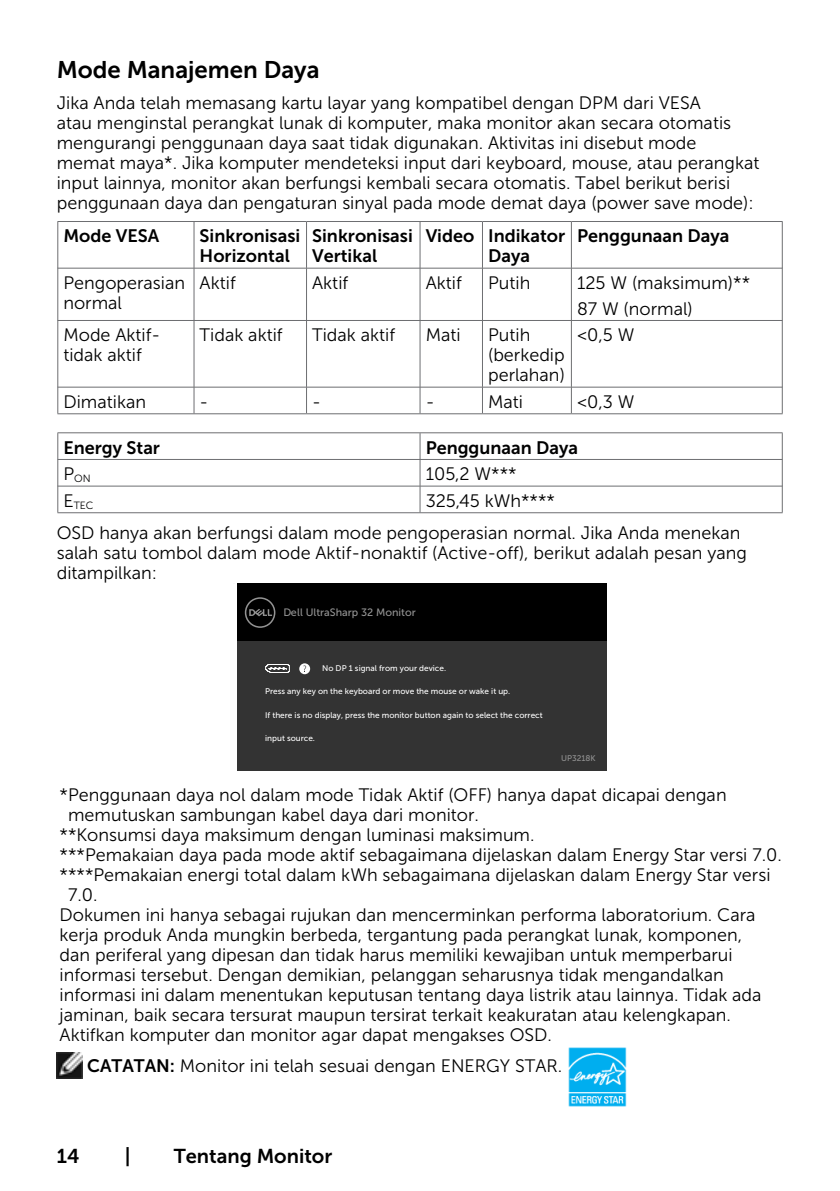
<style>
.page{position:relative;width:840px;height:1191px;background:#fff}
.page>*{position:absolute;margin:0;border:0;box-sizing:border-box;transform-origin:0 0}
.t1{font:24px "Museo Sans For Dell 700";color:#000}
.t2{font:20px "Museo Sans For Dell 700";color:#000}
.t3{font:18px/20px "Museo Sans For Dell 300";color:#000}
.t4{font:18px/20px "Museo Sans For Dell 700";color:#000}
.t5{font:10.6px "Museo Sans For Dell 500";color:#939393}
.t6{font:10.4px "Museo Sans For Dell 300";color:#000}
.t7{font:8.2px "Museo Sans For Dell 500";color:#fff}
.t8{font:8.2px "Museo Sans For Dell 500";color:#939393}
.s1{font-family:"Museo Sans For Dell 700"}
</style>
<div class="page">
<hr style="left:57px;top:221px;width:137px;height:1px;background:#6d6e71">
<hr style="left:57px;top:222px;width:1px;height:46px;background:#6d6e71">
<hr style="left:194px;top:221px;width:112px;height:1px;background:#6d6e71">
<hr style="left:193px;top:222px;width:1px;height:46px;background:#6d6e71">
<hr style="left:306px;top:221px;width:114px;height:1px;background:#6d6e71">
<hr style="left:306px;top:222px;width:1px;height:46px;background:#6d6e71">
<hr style="left:420px;top:221px;width:62px;height:1px;background:#6d6e71">
<hr style="left:419px;top:222px;width:1px;height:46px;background:#6d6e71">
<hr style="left:482px;top:221px;width:89px;height:1px;background:#6d6e71">
<hr style="left:482px;top:222px;width:1px;height:46px;background:#6d6e71">
<hr style="left:571px;top:221px;width:211px;height:1px;background:#6d6e71">
<hr style="left:570px;top:222px;width:1px;height:46px;background:#6d6e71">
<hr style="left:781px;top:222px;width:1px;height:46px;background:#6d6e71">
<hr style="left:57px;top:268px;width:137px;height:1px;background:#6d6e71">
<hr style="left:57px;top:268px;width:1px;height:52px;background:#6d6e71">
<hr style="left:193px;top:268px;width:114px;height:1px;background:#6d6e71">
<hr style="left:193px;top:268px;width:1px;height:52px;background:#6d6e71">
<hr style="left:306px;top:268px;width:114px;height:1px;background:#6d6e71">
<hr style="left:306px;top:268px;width:1px;height:52px;background:#6d6e71">
<hr style="left:419px;top:268px;width:63px;height:1px;background:#6d6e71">
<hr style="left:419px;top:268px;width:1px;height:52px;background:#6d6e71">
<hr style="left:482px;top:268px;width:89px;height:1px;background:#6d6e71">
<hr style="left:482px;top:268px;width:1px;height:52px;background:#6d6e71">
<hr style="left:570px;top:268px;width:212px;height:1px;background:#6d6e71">
<hr style="left:570px;top:268px;width:1px;height:52px;background:#6d6e71">
<hr style="left:781px;top:268px;width:1px;height:52px;background:#6d6e71">
<hr style="left:57px;top:320px;width:137px;height:1px;background:#6d6e71">
<hr style="left:57px;top:320px;width:1px;height:67px;background:#6d6e71">
<hr style="left:193px;top:320px;width:114px;height:1px;background:#6d6e71">
<hr style="left:193px;top:321px;width:1px;height:66px;background:#6d6e71">
<hr style="left:306px;top:320px;width:114px;height:1px;background:#6d6e71">
<hr style="left:306px;top:321px;width:1px;height:66px;background:#6d6e71">
<hr style="left:419px;top:320px;width:63px;height:1px;background:#6d6e71">
<hr style="left:419px;top:321px;width:1px;height:66px;background:#6d6e71">
<hr style="left:482px;top:320px;width:89px;height:1px;background:#6d6e71">
<hr style="left:482px;top:321px;width:1px;height:66px;background:#6d6e71">
<hr style="left:570px;top:320px;width:212px;height:1px;background:#6d6e71">
<hr style="left:570px;top:321px;width:1px;height:66px;background:#6d6e71">
<hr style="left:781px;top:320px;width:1px;height:67px;background:#6d6e71">
<hr style="left:57px;top:387px;width:137px;height:1px;background:#6d6e71">
<svg style="left:57px;top:387px;width:1px;height:26px"></svg>
<hr style="left:193px;top:387px;width:114px;height:1px;background:#6d6e71">
<svg style="left:193px;top:387px;width:1px;height:26px"></svg>
<hr style="left:306px;top:387px;width:114px;height:1px;background:#6d6e71">
<svg style="left:306px;top:387px;width:1px;height:26px"></svg>
<hr style="left:419px;top:387px;width:63px;height:1px;background:#6d6e71">
<svg style="left:419px;top:387px;width:1px;height:26px"></svg>
<hr style="left:482px;top:387px;width:89px;height:1px;background:#6d6e71">
<svg style="left:482px;top:387px;width:1px;height:26px"></svg>
<hr style="left:570px;top:387px;width:212px;height:1px;background:#6d6e71">
<svg style="left:570px;top:387px;width:1px;height:26px"></svg>
<svg style="left:781px;top:387px;width:1px;height:26px"></svg>
<hr style="left:57px;top:413px;width:137px;height:1px;background:#6d6e71">
<hr style="left:194px;top:413px;width:112px;height:1px;background:#6d6e71">
<hr style="left:306px;top:413px;width:114px;height:1px;background:#6d6e71">
<hr style="left:420px;top:413px;width:62px;height:1px;background:#6d6e71">
<hr style="left:482px;top:413px;width:89px;height:1px;background:#6d6e71">
<hr style="left:571px;top:413px;width:211px;height:1px;background:#6d6e71">
<hr style="left:57px;top:432px;width:363px;height:1px;background:#6d6e71">
<hr style="left:420px;top:432px;width:362px;height:1px;background:#6d6e71">
<hr style="left:57px;top:459px;width:363px;height:1px;background:#6d6e71">
<hr style="left:419px;top:459px;width:363px;height:1px;background:#6d6e71">
<hr style="left:57px;top:486px;width:363px;height:1px;background:#6d6e71">
<svg style="left:57px;top:433px;width:1px;height:79px"></svg>
<hr style="left:419px;top:486px;width:363px;height:1px;background:#6d6e71">
<svg style="left:419px;top:433px;width:1px;height:79px"></svg>
<svg style="left:781px;top:433px;width:1px;height:79px"></svg>
<hr style="left:57px;top:512px;width:363px;height:1px;background:#6d6e71">
<hr style="left:420px;top:512px;width:362px;height:1px;background:#6d6e71">
<div style="left:237px;top:583px;width:369px;height:58px;background:#000"></div>
<svg style="left:245px;top:597px;width:30px;height:31px"></svg>
<div style="left:237px;top:641px;width:369px;height:130px;background:#333"></div>
<div style="left:299px;top:663px;width:11px;height:11px;background:#fff;border-radius:50%"></div>
<svg style="left:303px;top:665px;width:3px;height:7px"></svg>
<img style="left:265px;top:664px;width:25px;height:9px">
<img style="left:57px;top:1052px;width:25px;height:26px">
<img style="left:568px;top:1047px;width:58px;height:60px">
<h1 class="t1" style="left:57px;top:56px;width:264px">Mode Manajemen Daya</h1>
<p class="t3" style="left:57px;top:93px;width:703px">Jika Anda telah memasang kartu layar yang kompatibel dengan DPM dari VESA<br>atau menginstal perangkat lunak di komputer, maka monitor akan secara otomatis mengurangi penggunaan daya saat tidak digunakan. Aktivitas ini disebut mode<br>memat maya*. Jika komputer mendeteksi input dari keyboard, mouse, atau perangkat input lainnya, monitor akan berfungsi kembali secara otomatis. Tabel berikut berisi penggunaan daya dan pengaturan sinyal pada mode demat daya (power save mode):</p>
<p class="t4" style="left:63px;top:226px;width:97px">Mode VESA</p>
<p class="t4" style="left:199px;top:226px;width:102px">Sinkronisasi<br>Horizontal</p>
<p class="t4" style="left:312px;top:226px;width:102px">Sinkronisasi<br>Vertikal</p>
<p class="t4" style="left:488px;top:226px;width:79px;text-indent:-62px">Video Indikator<br>Daya</p>
<p class="t4" style="left:576px;top:226px;width:154px">Penggunaan Daya</p>
<p class="t3" style="left:63px;top:273px;width:123px">Pengoperasian normal</p>
<p class="t3" style="left:199px;top:273px;width:38px">Aktif</p>
<p class="t3" style="left:312px;top:273px;width:38px">Aktif</p>
<p class="t3" style="left:425px;top:273px;width:38px">Aktif</p>
<p class="t3" style="left:488px;top:273px;width:44px">Putih</p>
<p class="t3" style="left:576px;top:270px;width:174px;line-height:25.6px">125 W (maksimum)**<br>87 W (normal)</p>
<p class="t3" style="left:63px;top:325px;width:98px">Mode Aktif&shy;tidak aktif</p>
<p class="t3" style="left:199px;top:325px;width:84px">Tidak aktif</p>
<p class="t3" style="left:312px;top:325px;width:84px">Tidak aktif</p>
<p class="t3" style="left:425px;top:325px;width:36px">Mati</p>
<p class="t3" style="left:488px;top:325px;width:78px">Putih (berkedip perlahan)</p>
<p class="t3" style="left:576px;top:325px;width:59px">&lt;0,5 W</p>
<p class="t3" style="left:63px;top:392px;width:84px">Dimatikan</p>
<p class="t3" style="left:199px;top:392px;width:10px">-</p>
<p class="t3" style="left:312px;top:392px;width:10px">-</p>
<p class="t3" style="left:425px;top:392px;width:10px">-</p>
<p class="t3" style="left:488px;top:392px;width:36px">Mati</p>
<p class="t3" style="left:576px;top:392px;width:59px">&lt;0,3 W</p>
<p class="t4" style="left:63px;top:437px;width:98px">Energy Star</p>
<p class="t4" style="left:425px;top:437px;width:154px">Penggunaan Daya</p>
<p class="t6" style="left:63px;top:473px;width:29px"><sup>P</sup>ON</p>
<p class="t3" style="left:425px;top:464px;width:92px">105,2 W***</p>
<p class="t6" style="left:63px;top:500px;width:32px"><sup>E</sup>TEC</p>
<p class="t3" style="left:57px;top:485px;width:685px;line-height:32.4px;text-indent:368px">325,45 kWh****<br>OSD hanya akan berfungsi dalam mode pengoperasian normal. Jika Anda menekan</p>
<p class="t3" style="left:57px;top:543px;width:691px">salah satu tombol dalam mode Aktif-nonaktif (Active‑ off), berikut adalah pesan yang ditampilkan:</p>
<p class="t5" style="left:283px;top:606px;width:134px">Dell UltraSharp 32 Monitor</p>
<p class="t7" style="left:322px;top:664px;width:125px">No DP 1 signal from your device.</p>
<p class="t7" style="left:265px;top:687px;width:246px">Press any key on the keyboard or move the mouse or wake it up.</p>
<p class="t7" style="left:265px;top:710px;width:279px">If there is no display, press the monitor button again to select the correct</p>
<p class="t7" style="left:265px;top:733px;width:51px">input source.</p>
<p class="t8" style="left:560px;top:753px;width:36px">UP3218K</p>
<p class="t3" style="left:60px;top:785px;width:668px">*Penggunaan daya nol dalam mode Tidak Aktif (OFF) hanya dapat dicapai dengan</p>
<p class="t3" style="left:68px;top:805px;width:412px">memutuskan sambungan kabel daya dari monitor.</p>
<p class="t3" style="left:60px;top:825px;width:476px">**Konsumsi daya maksimum dengan luminasi maksimum.</p>
<p class="t3" style="left:60px;top:845px;width:723px">***Pemakaian daya pada mode aktif sebagaimana dijelaskan dalam Energy Star versi 7.0.</p>
<p class="t3" style="left:60px;top:865px;width:712px">****Pemakaian energi total dalam kWh sebagaimana dijelaskan dalam Energy Star versi</p>
<p class="t3" style="left:68px;top:885px;width:31px">7.0.</p>
<p class="t3" style="left:60px;top:905px;width:697px">Dokumen ini hanya sebagai rujukan dan mencerminkan performa laboratorium. Cara</p>
<p class="t3" style="left:60px;top:925px;width:683px">kerja produk Anda mungkin berbeda, tergantung pada perangkat lunak, komponen,</p>
<p class="t3" style="left:60px;top:945px;width:674px">dan periferal yang dipesan dan tidak harus memiliki kewajiban untuk memperbarui</p>
<p class="t3" style="left:60px;top:965px;width:665px">informasi tersebut. Dengan demikian, pelanggan seharusnya tidak mengandalkan</p>
<p class="t3" style="left:60px;top:985px;width:703px">informasi ini dalam menentukan keputusan tentang daya listrik atau lainnya. Tidak ada</p>
<p class="t3" style="left:60px;top:1005px;width:672px">jaminan, baik secara tersurat maupun tersirat terkait keakuratan atau kelengkapan.</p>
<p class="t3" style="left:60px;top:1025px;width:493px">Aktifkan komputer dan monitor agar dapat mengakses OSD.</p>
<p class="t3" style="left:87px;top:1056px;width:476px"><span class="s1">CATATAN:</span> Monitor ini telah sesuai dengan ENERGY STAR.</p>
<p class="t2" style="left:57px;top:1144px;width:24px">14</p>
<p class="t2" style="left:125px;top:1144px;width:7px">|</p>
<p class="t2" style="left:174px;top:1144px;width:160px">Tentang Monitor</p>
</div>
